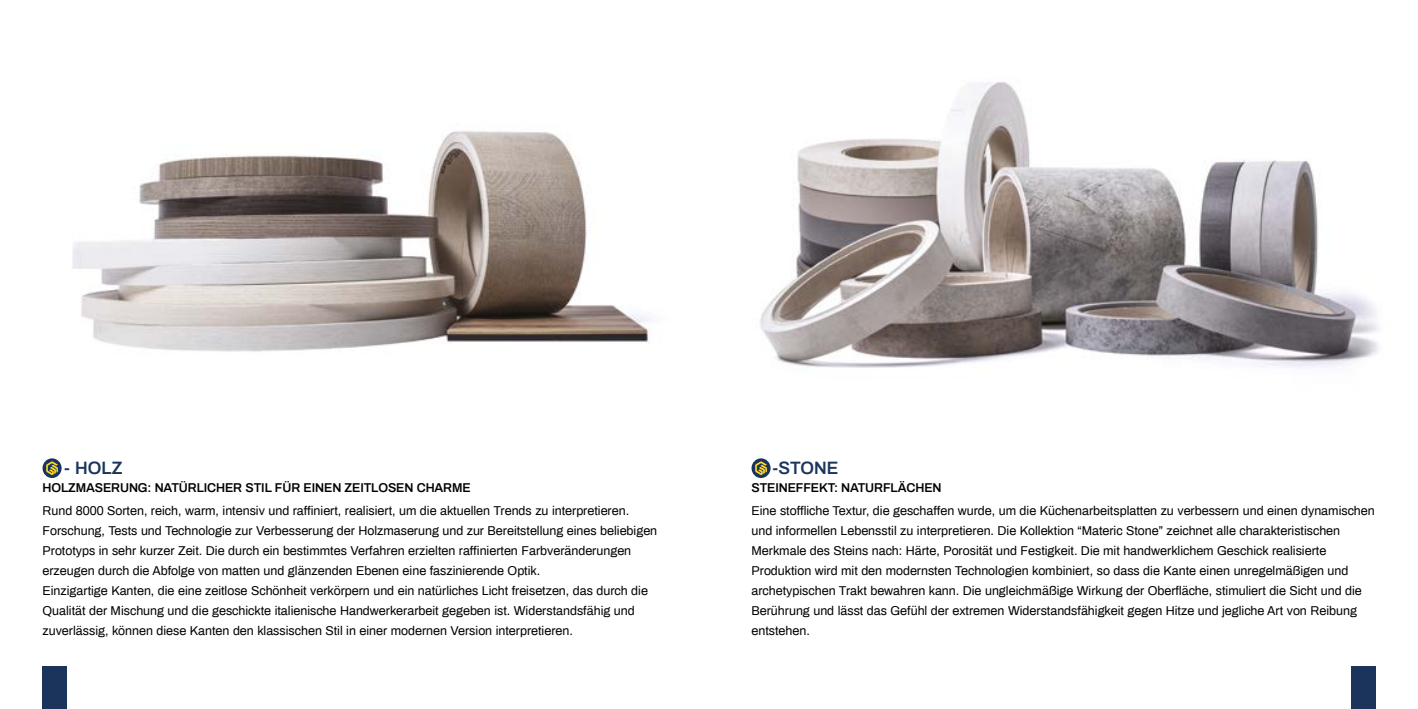
<style>
.page{position:relative;width:1418px;height:709px;background:#fff}
.page>*{position:absolute;margin:0;border:0;box-sizing:border-box;transform-origin:0 0}
.t1{font:600 17.5px "Archivo";color:#1a345c}
.t2{font:12.5px/20px "Archivo";color:#000}
.t3{font:600 12.5px "Archivo";letter-spacing:-.01em;color:#000}
</style>
<div class="page">
<img style="left:760px;top:81px;width:618px;height:287px">
<img style="left:72px;top:131px;width:580px;height:221px">
<div style="left:1350px;top:666px;width:25px;height:43px;background:#1a345c"></div>
<div style="left:43px;top:666px;width:24px;height:43px;background:#1a345c"></div>
<svg style="left:43px;top:458px;width:19px;height:20px"></svg>
<svg style="left:46px;top:461px;width:12px;height:14px"></svg>
<svg style="left:751px;top:458px;width:19px;height:20px"></svg>
<svg style="left:755px;top:461px;width:12px;height:14px"></svg>
<h1 class="t1" style="left:64px;top:455px;width:60px">- HOLZ</h1>
<p class="t3" style="left:43px;top:479px;width:430px">HOLZMASERUNG: NATÜRLICHER STIL FÜR EINEN ZEITLOSEN CHARME</p>
<p class="t2" style="left:43px;top:500px;width:616px">Rund 8000 Sorten, reich, warm, intensiv und raffiniert, realisiert, um die aktuellen Trends zu interpretieren.<br>Forschung, Tests und Technologie zur Verbesserung der Holzmaserung und zur Bereitstellung eines beliebigen Prototyps in sehr kurzer Zeit. Die durch ein bestimmtes Verfahren erzielten raffinierten Farbveränderungen erzeugen durch die Abfolge von matten und glänzenden Ebenen eine faszinierende Optik.<br>Einzigartige Kanten, die eine zeitlose Schönheit verkörpern und ein natürliches Licht freisetzen, das durch die Qualität der Mischung und die geschickte italienische Handwerkerarbeit gegeben ist. Widerstandsfähig und zuverlässig, können diese Kanten den klassischen Stil in einer modernen Version interpretieren.</p>
<h1 class="t1" style="left:772px;top:455px;width:68px">-STONE</h1>
<p class="t3" style="left:751px;top:479px;width:192px">STEINEFFEKT: NATURFLÄCHEN</p>
<p class="t2" style="left:751px;top:500px;width:624px">Eine stoffliche Textur, die geschaffen wurde, um die Küchenarbeitsplatten zu verbessern und einen dynamischen und informellen Lebensstil zu interpretieren. Die Kollektion “Materic Stone” zeichnet alle charakteristischen Merkmale des Steins nach: Härte, Porosität und Festigkeit. Die mit handwerklichem Geschick realisierte Produktion wird mit den modernsten Technologien kombiniert, so dass die Kante einen unregelmäßigen und archetypischen Trakt bewahren kann. Die ungleichmäßige Wirkung der Oberfläche, stimuliert die Sicht und die Berührung und lässt das Gefühl der extremen Widerstandsfähigkeit gegen Hitze und jegliche Art von Reibung entstehen.</p>
</div>
